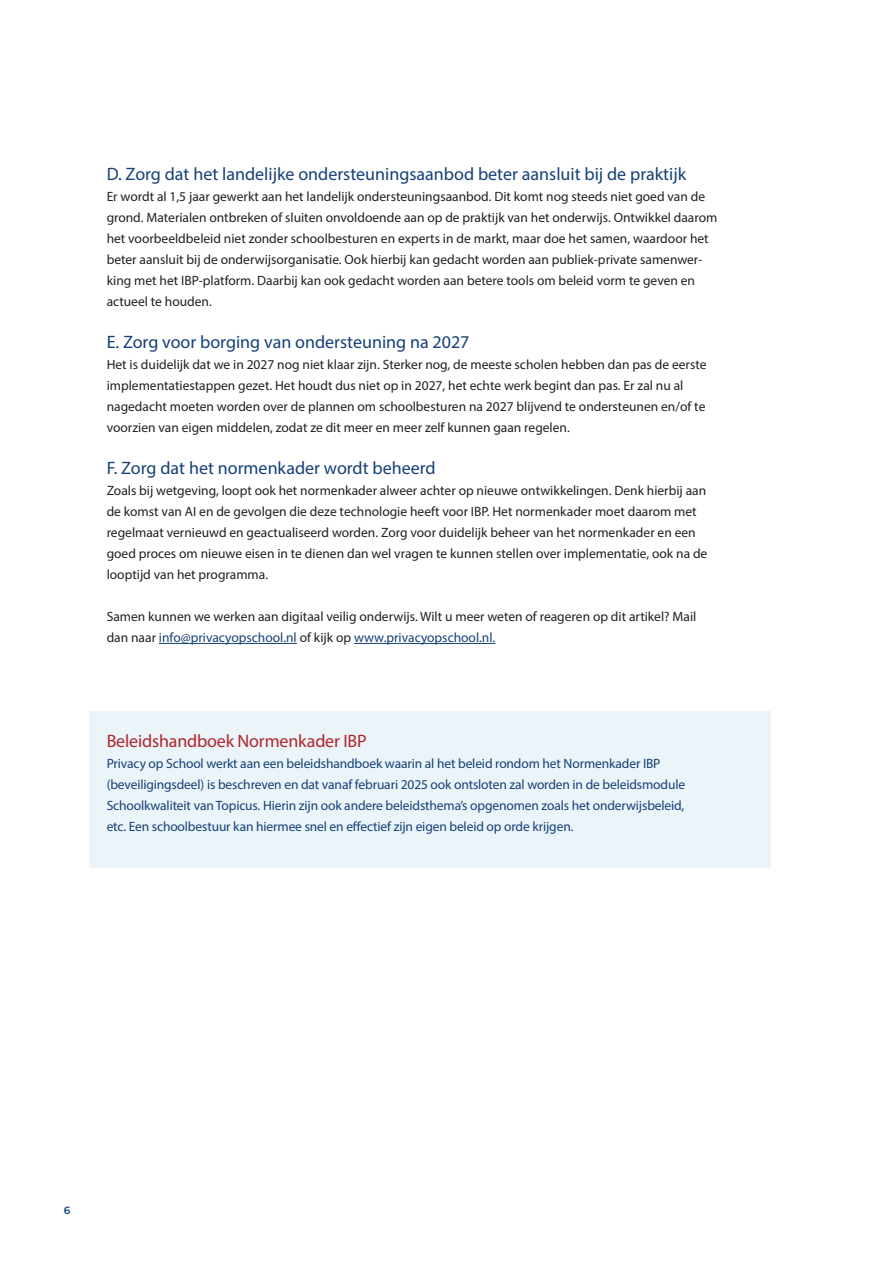
<style>
.page{position:relative;width:893px;height:1263px;background:#fff}
.page>*{position:absolute;margin:0;border:0;box-sizing:border-box;transform-origin:0 0}
.t1{font:18px "Myriad Pro";color:#164077}
.t2{font:18px "Myriad Pro";letter-spacing:-.01em;color:#b0262d}
.t3{font:13.5px/21px "Myriad Pro";color:#231f20}
.t4{font:13.5px/21px "Myriad Pro";letter-spacing:-.01em;color:#164077}
.t5{font:600 10.5px "Montserrat";color:#164077}
.s1{color:#164077}
</style>
<div class="page">
<hr style="left:892px;top:0;width:1px;height:1256px;background:#164077">
<hr style="left:159px;top:643px;width:138px;height:1px;background:#164077">
<hr style="left:354px;top:643px;width:141px;height:1px;background:#164077">
<div style="left:89px;top:711px;width:681px;height:156px;background:#eaf4f9"></div>
<p class="t1" style="left:107px;top:163px;width:581px">D. Zorg dat het landelijke ondersteuningsaanbod beter aansluit bij de praktijk</p>
<p class="t3" style="left:107px;top:186px;width:612px">Er wordt al 1,5 jaar gewerkt aan het landelijk ondersteuningsaanbod. Dit komt nog steeds niet goed van de grond. Materialen ontbreken of sluiten onvoldoende aan op de praktijk van het onderwijs. Ontwikkel daarom het voorbeeldbeleid niet zonder schoolbesturen en experts in de markt, maar doe het samen, waardoor het beter aansluit bij de onderwijsorganisatie. Ook hierbij kan gedacht worden aan publiek-private samenwer&shy;king met het IBP-platform. Daarbij kan ook gedacht worden aan betere tools om beleid vorm te geven en actueel te houden.</p>
<p class="t1" style="left:107px;top:331px;width:364px">E. Zorg voor borging van ondersteuning na 2027</p>
<p class="t3" style="left:107px;top:354px;width:601px">Het is duidelijk dat we in 2027 nog niet klaar zijn. Sterker nog, de meeste scholen hebben dan pas de eerste implementatiestappen gezet. Het houdt dus niet op in 2027, het echte werk begint dan pas. Er zal nu al nagedacht moeten worden over de plannen om schoolbesturen na 2027 blijvend te ondersteunen en/of te voorzien van eigen middelen, zodat ze dit meer en meer zelf kunnen gaan regelen.</p>
<p class="t1" style="left:107px;top:457px;width:331px">F. Zorg dat het normenkader wordt beheerd</p>
<p class="t3" style="left:107px;top:480px;width:602px">Zoals bij wetgeving, loopt ook het normenkader alweer achter op nieuwe ontwikkelingen. Denk hierbij aan de komst van AI en de gevolgen die deze technologie heeft voor IBP. Het normenkader moet daarom met regelmaat vernieuwd en geactualiseerd worden. Zorg voor duidelijk beheer van het normenkader en een goed proces om nieuwe eisen in te dienen dan wel vragen te kunnen stellen over implementatie, ook na de looptijd van het programma.</p>
<p class="t3" style="left:107px;top:606px;width:591px">Samen kunnen we werken aan digitaal veilig onderwijs. Wilt u meer weten of reageren op dit artikel? Mail dan naar <span class="s1">info@privacyopschool.nl</span> of kijk op <span class="s1">www.privacyopschool.nl.</span></p>
<p class="t2" style="left:107px;top:730px;width:262px">Beleidshandboek Normenkader IBP</p>
<p class="t4" style="left:107px;top:753px;width:580px">Privacy op School werkt aan een beleidshandboek waarin al het beleid rondom het Normenkader IBP (beveiligingsdeel) is beschreven en dat vanaf februari 2025 ook ontsloten zal worden in de beleidsmodule Schoolkwaliteit van Topicus. Hierin zijn ook andere beleidsthema’s opgenomen zoals het onderwijsbeleid, etc. Een schoolbestuur kan hiermee snel en effectief zijn eigen beleid op orde krijgen.</p>
<p class="t5" style="left:64px;top:1203px;width:8px">6</p>
</div>
